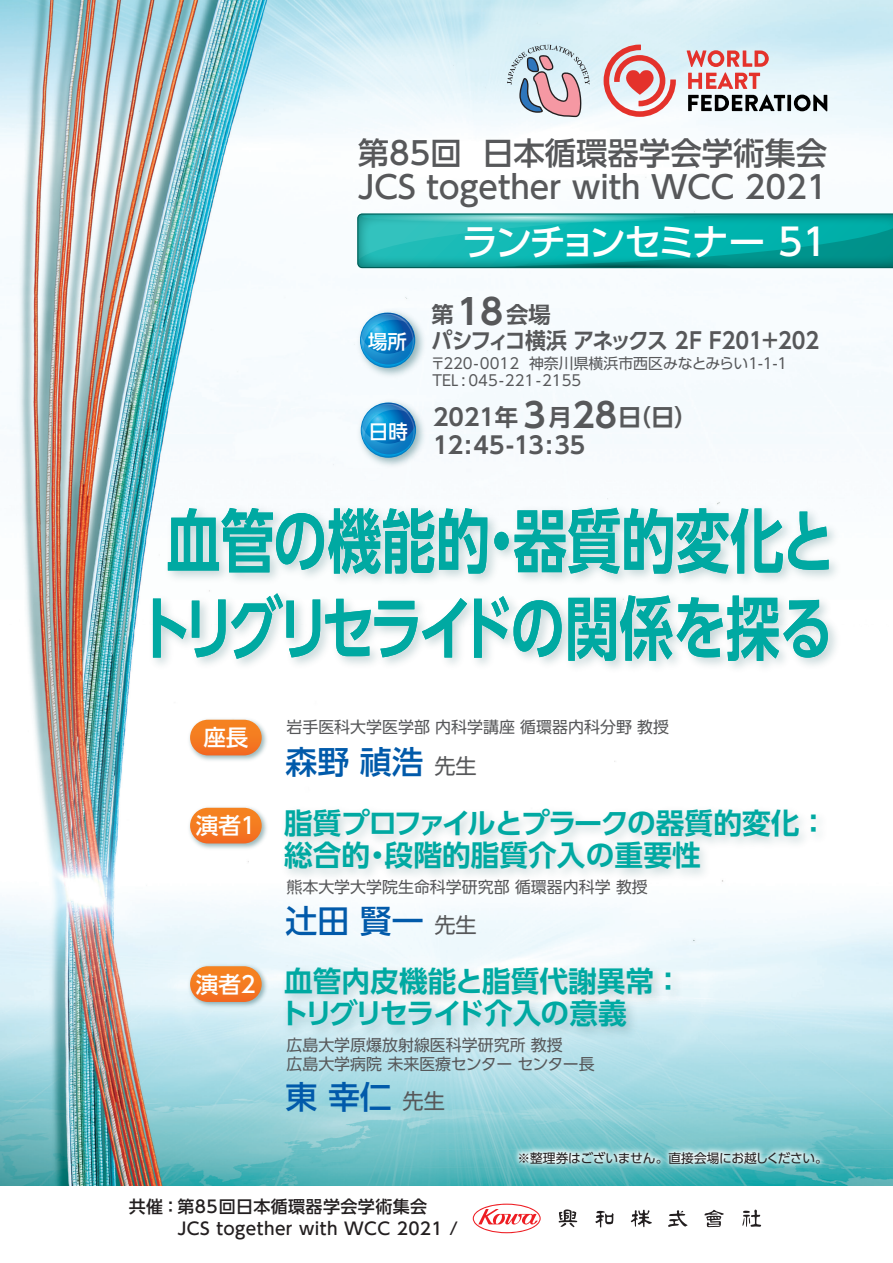
<style>
.page{position:relative;width:893px;height:1263px;background:#fff}
.page>*{position:absolute;margin:0;border:0;box-sizing:border-box;transform-origin:0 0}
.t1{font:700 69.15px/87.2px "UD Shin Go Pro De";letter-spacing:-.015em;color:#00a9a2;text-align:center;scale:.78 1}
.t2{font:500 37.2px "UD Shin Go Pro";letter-spacing:-.09em;color:#fff}
.t3{font:500 31.95px "UD Shin Go Pro";color:#015aaa}
.t4{font:500 31.35px/34px "UD Shin Go Pro";color:#57585a}
.t5{font:700 28.65px/32px "UD Shin Go Pro De";color:#00a9a2}
.t6{font:700 23.4px/27.6px "UD Shin Go Pro De";color:#57585a}
.t7{font:500 22.5px "UD Shin Go Pro";color:#fff}
.t8{font:700 22.35px/25.5px "UD Shin Go Pro De";letter-spacing:-.025em;color:#57585a}
.t9{font:500 19.5px "UD Shin Go Pro";color:#fff}
.t10{font:500 16.95px/21.3px "UD Shin Go Pro";letter-spacing:.025em;color:#231f20;text-align:center}
.t11{font:15.9px/19.2px "UD Shin Go Pro";color:#57585a}
.t12{font:14.85px/17px "UD Shin Go Pro";color:#57585a}
.t13{font:12.75px "UD Shin Go Pro";letter-spacing:-.025em;color:#231f20}
.s1{font-size:35.1px}
.s2{font-size:33.75px}
.s3{font-weight:400;font-size:21.3px;color:#57585a}
</style>
<div class="page">
<img style="left:0;top:0;width:893px;height:1186px">
<svg style="left:357px;top:213px;width:536px;height:55px;background:#11aba5"></svg>
<img style="left:137px;top:498px;width:712px;height:200px">
<img style="left:276px;top:958px;width:422px;height:94px">
<img style="left:354px;top:395px;width:76px;height:76px">
<svg style="left:362px;top:404px;width:53px;height:53px;background:#3193cc"></svg>
<img style="left:353px;top:306px;width:76px;height:75px">
<svg style="left:361px;top:314px;width:54px;height:53px;background:#3394cc"></svg>
<img style="left:186px;top:715px;width:85px;height:49px">
<svg style="left:190px;top:720px;width:72px;height:35px;background:#f37a22"></svg>
<img style="left:186px;top:803px;width:85px;height:49px">
<svg style="left:190px;top:808px;width:72px;height:35px;background:#f37a22"></svg>
<img style="left:186px;top:962px;width:85px;height:49px">
<div style="left:190px;top:966px;width:72px;height:36px;background:linear-gradient(to bottom,#f68822,#f26d23);border-radius:18px"></div>
<img style="left:276px;top:800px;width:568px;height:94px">
<img style="left:462px;top:1095px;width:421px;height:128px">
<svg style="left:704px;top:1210px;width:20px;height:17px"></svg>
<svg style="left:668px;top:1210px;width:19px;height:17px"></svg>
<svg style="left:559px;top:1209px;width:18px;height:18px"></svg>
<svg style="left:595px;top:1211px;width:19px;height:16px"></svg>
<svg style="left:631px;top:1210px;width:21px;height:17px"></svg>
<svg style="left:742px;top:1209px;width:19px;height:18px"></svg>
<svg style="left:473px;top:1203px;width:68px;height:30px"></svg>
<svg style="left:507px;top:45px;width:83px;height:72px;background:#c4c1cb"></svg>
<svg style="left:687px;top:50px;width:82px;height:39px;background:#e2a5a6"></svg>
<svg style="left:688px;top:95px;width:97px;height:16px"></svg>
<svg style="left:787px;top:95px;width:4px;height:16px"></svg>
<svg style="left:794px;top:95px;width:33px;height:16px"></svg>
<svg style="left:604px;top:45px;width:72px;height:72px;background:#e3aaab"></svg>
<h3 class="t4" style="left:358px;top:135px;width:471px">第85回 日本循環器学会学術集会<br>JCS together with WCC 2021</h3>
<p class="t9" style="left:368px;top:326px;width:40px">場所</p>
<p class="t9" style="left:369px;top:416px;width:40px">日時</p>
<h2 class="t2" style="left:462px;top:211px;width:367px">ランチョンセミナー 51</h2>
<h3 class="t8" style="left:431px;top:301px;width:389px">第<span class="s1">18</span>会場<br>パシフィコ横浜 アネックス 2F F201+202</h3>
<p class="t12" style="left:430px;top:354px;width:358px">〒220-0012 神奈川県横浜市西区みなとみらい1-1-1<br>TEL : 045-221-2155</p>
<h3 class="t6" style="left:433px;top:403px;width:266px">2021年 <span class="s2">3</span>月<span class="s2">28</span>日（日）<br>12:45-13:35</h3>
<h1 class="t1" style="left:137px;top:495px;width:896px">血管の機能的・器質的変化とトリグリセライドの関係を探る</h1>
<h3 class="t7" style="left:203px;top:719px;width:46px">座長</h3>
<h3 class="t7" style="left:196px;top:807px;width:61px">演者1</h3>
<h3 class="t7" style="left:196px;top:966px;width:61px">演者2</h3>
<p class="t11" style="left:286px;top:717px;width:384px">岩手医科大学医学部 内科学講座 循環器内科分野 教授</p>
<h3 class="t3" style="left:286px;top:736px;width:193px">森野 禎浩<span class="s3">先生</span></h3>
<h3 class="t5" style="left:284px;top:806px;width:545px">脂質プロファイルとプラークの器質的変化：総合的・段階的脂質介入の重要性</h3>
<h3 class="t3" style="left:286px;top:895px;width:193px">辻田 賢一<span class="s3">先生</span></h3>
<p class="t11" style="left:286px;top:877px;width:363px">熊本大学大学院生命科学研究部 循環器内科学 教授</p>
<h3 class="t5" style="left:280px;top:965px;width:404px">血管内皮機能と脂質代謝異常：トリグリセライド介入の意義</h3>
<p class="t11" style="left:286px;top:1035px;width:310px">広島大学原爆放射線医科学研究所 教授<br>広島大学病院 未来医療センター センター長</p>
<h3 class="t3" style="left:286px;top:1071px;width:161px">東 幸仁 <span class="s3">先生</span></h3>
<p class="t13" style="left:517px;top:1147px;width:312px">※整理券はございません。直接会場にお越しください。</p>
<p class="t10" style="left:104px;top:1196px;width:355px">共催：第85回日本循環器学会学術集会<br>　　　 JCS together with WCC 2021 /</p>
</div>
